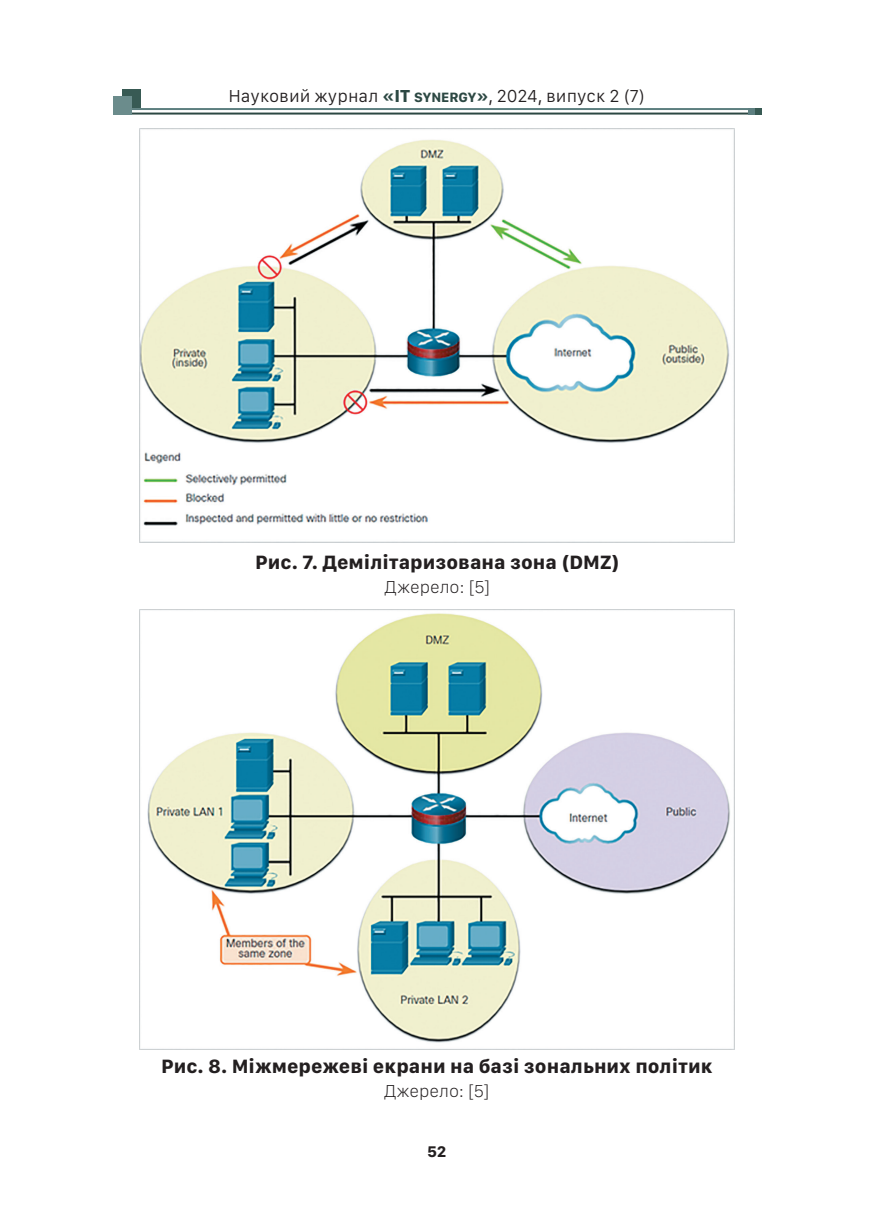
<style>
.page{position:relative;width:874px;height:1225px;background:#fff}
.page>*{position:absolute;margin:0;border:0;box-sizing:border-box;transform-origin:0 0}
.Рисунок{font:700 20px "SF Compact Text";color:#231f20}
.t1{font:300 18px "SF Compact Text";color:#231f20}
.Джерело{font:100 18px "SF Compact Text";color:#231f20}
.t2{font:700 16px "SF Compact Text";color:#231f20}
.s1{font-weight:700;color:#2c4843}
.s2{font-weight:700;font-size:14px;color:#2c4843}
</style>
<div class="page">
<hr style="left:113px;top:108px;width:635px;height:2px;background:#5d7f80">
<hr style="left:113px;top:113px;width:635px;height:2px;background:#2c4843">
<div style="left:123px;top:90px;width:18px;height:18px;background:#385a54"></div>
<div style="left:113px;top:96px;width:19px;height:19px;background:#6b8c8c"></div>
<div style="left:754px;top:108px;width:7px;height:7px;background:#385a54"></div>
<div style="left:748px;top:108px;width:6px;height:7px;background:#5d7f80"></div>
<img style="left:140px;top:129px;width:593px;height:414px">
<img style="left:140px;top:609px;width:593px;height:440px">
<p class="t1" style="left:228px;top:85px;width:418px">Науковий журнал <span class="s1">«IT</span> <span class="s2">SYNERGY</span><span class="s1">»</span>, 2024, випуск 2 (7)</p>
<p class="Рисунок" style="left:255px;top:550px;width:366px">Рис. 7. Демілітаризована зона (DMZ)</p>
<p class="Джерело" style="left:384px;top:576px;width:107px">Джерело: [5]</p>
<p class="Рисунок" style="left:161px;top:1054px;width:553px">Рис. 8. Міжмережеві екрани на базі зональних політик</p>
<p class="Джерело" style="left:384px;top:1080px;width:107px">Джерело: [5]</p>
<p class="t2" style="left:427px;top:1142px;width:21px">52</p>
</div>
